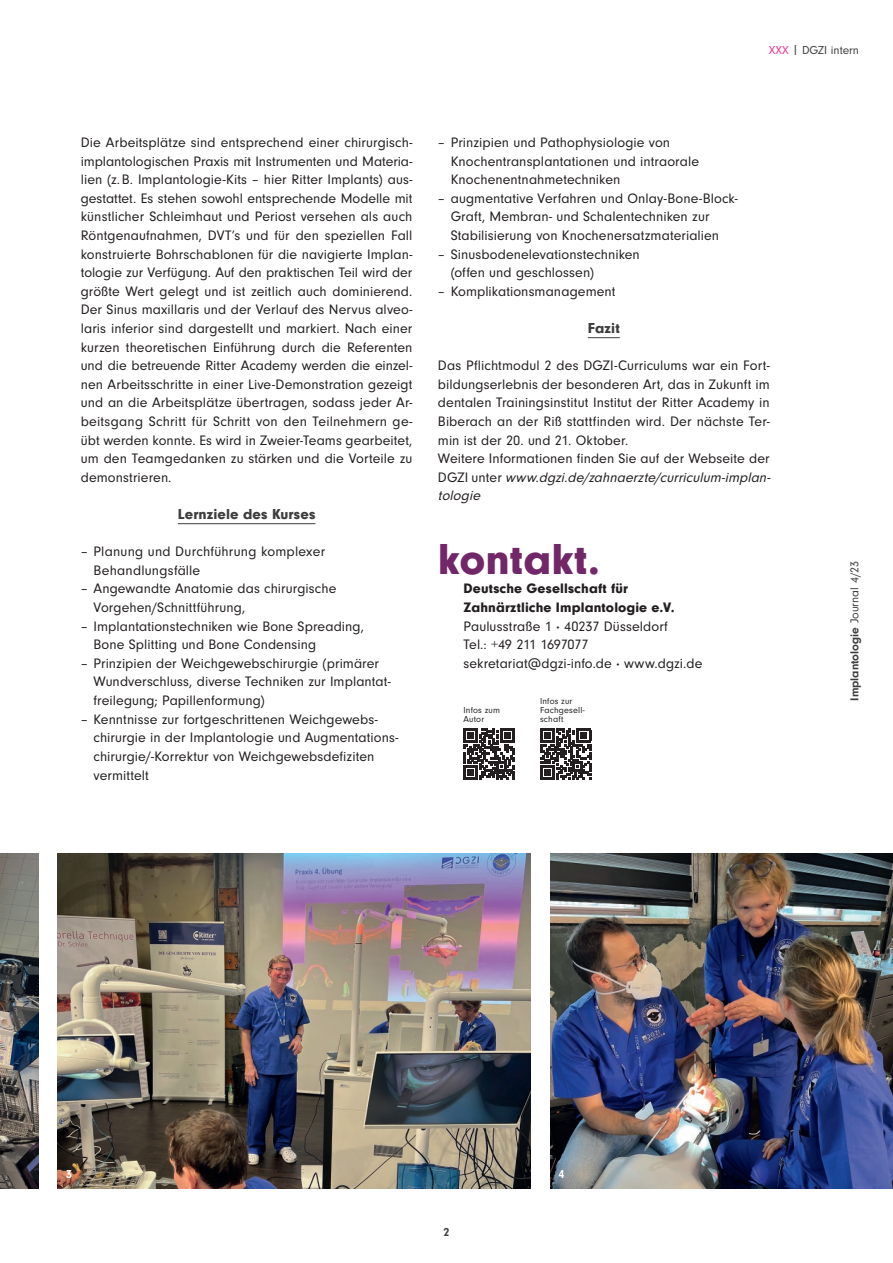
<style>
.page{position:relative;width:893px;height:1263px;background:#fff}
.page>*{position:absolute;margin:0;border:0;box-sizing:border-box;transform-origin:0 0}
.ContactDetails_Head{font:900 45px "Neuzeit Gro";color:#722768}
.Crossheading{font:900 15px "Neuzeit Gro";letter-spacing:.01em;color:#3e3e3f}
.Content{font:14.25px/18.6px "Neuzeit Gro";letter-spacing:.005em;color:#231f20}
.ContactDetails{font:14.25px "Neuzeit Gro";letter-spacing:.005em;color:#231f20}
.ContactDetails_Name{font:900 14.25px "Neuzeit Gro";letter-spacing:.01em;color:#231f20}
.ContactDetails-2{font:14.25px "Neuzeit Gro";letter-spacing:-.02em;color:#231f20}
.t1{font:700 12px "Neuzeit Gro";color:#3e3e3f}
.t2{font:12px "Neuzeit Gro";color:#3e3e3f}
.Picturenumber{font:700 12px "Neuzeit Gro";color:#fff}
.QR-Code{font:9px/9px "Neuzeit Gro";letter-spacing:.02em;color:#231f20}
.s1{color:#ed3896}
.s2{font-style:italic}
.s3{font-weight:700}
.s4{font-weight:400}
</style>
<div class="page">
<hr style="left:178px;top:523px;width:137px;height:1px;background:#3e3e3f">
<hr style="left:588px;top:337px;width:32px;height:1px;background:#3e3e3f">
<svg style="left:463px;top:728px;width:51px;height:51px"></svg>
<svg style="left:540px;top:728px;width:51px;height:51px"></svg>
<img style="left:0;top:854px;width:39px;height:334px">
<img style="left:58px;top:854px;width:473px;height:334px">
<img style="left:550px;top:854px;width:343px;height:334px">
<p class="t2" style="left:769px;top:44px;width:92px"><span class="s1">XXX</span> | DGZI intern</p>
<p class="Content" style="left:81px;top:133px;width:333px;text-align:justify">Die Arbeitsplätze sind entsprechend einer chirurgisch&shy;implantologischen Praxis mit Instrumenten und Materia&shy;lien (z.B. Implantologie-Kits – hier Ritter Implants) aus&shy;gestattet. Es stehen sowohl entsprechende Modelle mit künstlicher Schleimhaut und Periost versehen als auch Röntgenaufnahmen, DVT’s und für den speziellen Fall konstruierte Bohrschablonen für die navigierte Implan&shy;tologie zur Verfügung. Auf den praktischen Teil wird der größte Wert gelegt und ist zeitlich auch dominierend.<br>Der Sinus maxillaris und der Verlauf des Nervus alveo&shy;laris inferior sind dargestellt und markiert. Nach einer kurzen theoretischen Einführung durch die Referenten und die betreuende Ritter Academy werden die einzel&shy;nen Arbeitsschritte in einer Live-Demonstration gezeigt und an die Arbeitsplätze übertragen, sodass jeder Ar&shy;beitsgang Schritt für Schritt von den Teilnehmern ge&shy;übt werden konnte. Es wird in Zweier-Teams gearbeitet, um den Teamgedanken zu stärken und die Vorteile zu demonstrieren.</p>
<p class="Crossheading" style="left:178px;top:506px;width:139px">Lernziele des Kurses</p>
<p class="Content" style="left:94px;top:542px;width:233px;text-indent:-13px">‒ Planung und Durchführung komplexer<br>Behandlungsfälle</p>
<p class="Content" style="left:94px;top:580px;width:244px;text-indent:-13px">‒ Angewandte Anatomie das chirurgische<br>Vorgehen/Schnittführung,</p>
<p class="Content" style="left:94px;top:617px;width:272px;text-indent:-13px">‒ Implantationstechniken wie Bone Spreading,<br>Bone Splitting und Bone Condensing</p>
<p class="Content" style="left:94px;top:654px;width:299px;text-indent:-13px">‒ Prinzipien der Weichgewebschirurgie (primärer<br>Wundverschluss, diverse Techniken zur Implantat&shy;freilegung; Papillenformung)</p>
<p class="Content" style="left:94px;top:710px;width:306px;text-indent:-13px">‒ Kenntnisse zur fortgeschrittenen Weichgewebs&shy;chirurgie in der Implantologie und Augmentations&shy;chirurgie/-Korrektur von Weichgewebsdefiziten vermittelt</p>
<p class="Content" style="left:451px;top:133px;width:250px;text-indent:-13px">‒ Prinzipien und Pathophysiologie von<br>Knochentransplantationen und intraorale<br>Knochenentnahmetechniken</p>
<p class="Content" style="left:451px;top:189px;width:288px;text-indent:-13px">‒ augmentative Verfahren und Onlay-Bone-Block-<br>Graft, Membran- und Schalentechniken zur<br>Stabilisierung von Knochenersatzmaterialien</p>
<p class="Content" style="left:451px;top:245px;width:191px;text-indent:-13px">‒ Sinusbodenelevationstechniken (offen und geschlossen)</p>
<p class="Content" style="left:438px;top:282px;width:179px">‒ Komplikationsmanagement</p>
<p class="Crossheading" style="left:588px;top:320px;width:33px">Fazit</p>
<p class="Content" style="left:438px;top:356px;width:333px;text-align:justify">Das Pflichtmodul 2 des DGZI-Curriculums war ein Fort&shy;bildungserlebnis der besonderen Art, das in Zukunft im dentalen Trainingsinstitut Institut der Ritter Academy in Biberach an der Riß stattfinden wird. Der nächste Ter&shy;min ist der 20. und 21. Oktober.</p>
<p class="Content" style="left:438px;top:449px;width:337px">Weitere Informationen finden Sie auf der Webseite der<br>D GZ I u n t e r <span class="s2">www.dgzi.de/zahnaerzte/curriculum-implan&shy;tologie</span></p>
<p class="ContactDetails_Head" style="left:438px;top:534px;width:164px">kontakt.</p>
<p class="ContactDetails_Name" style="left:463px;top:581px;width:166px">Deutsche Gesellschaft für</p>
<p class="ContactDetails_Name" style="left:463px;top:599px;width:213px">Zahnärztliche Implantologie e.V.</p>
<p class="ContactDetails" style="left:463px;top:618px;width:206px">Paulusstraße 1 <span class="s3">·</span> 40237 Düsseldorf</p>
<p class="ContactDetails-2" style="left:463px;top:637px;width:127px">Tel.: +49 211 1697077</p>
<p class="ContactDetails" style="left:463px;top:655px;width:240px">sekretariat@dgzi-info.de <span class="s3">·</span> www.dgzi.de</p>
<p class="QR-Code" style="left:463px;top:706px;width:38px">Infos zum</p>
<p class="QR-Code" style="left:463px;top:715px;width:22px">Autor</p>
<p class="QR-Code" style="left:540px;top:697px;width:46px">Infos zur<br>Fachgesell&shy;schaft</p>
<p class="t1" style="left:848px;top:701px;width:141px;rotate:-90deg">Implantologie <span class="s4">Journal 4/23</span></p>
<p class="Picturenumber" style="left:66px;top:1167px;width:7px">3</p>
<p class="Picturenumber" style="left:559px;top:1167px;width:7px">4</p>
<p class="t1" style="left:443px;top:1226px;width:7px">2</p>
</div>
